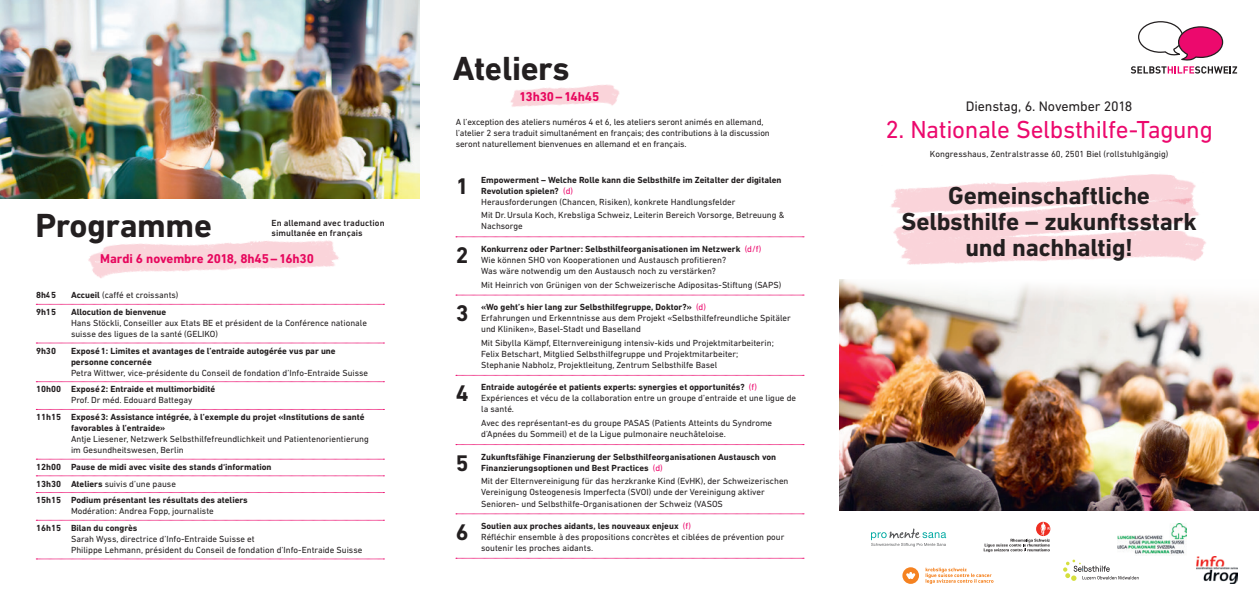
<style>
.page{position:relative;width:1259px;height:596px;background:#fff}
.page>*{position:absolute;margin:0;border:0;box-sizing:border-box;transform-origin:0 0}
.t1{font:700 34px "DIN Next LT Pro";letter-spacing:-.01em;color:#231f20}
.t2{font:700 25px/26px "DIN Next LT Pro";letter-spacing:-.01em;color:#231f20;text-align:center}
.t3{font:25px "DIN Next LT Pro";letter-spacing:-.015em;color:#ec096d}
.t4{font:700 23px "DIN Next LT Pro";color:#231f20}
.t5{font:14px "DIN Next LT Pro";letter-spacing:-.01em;color:#231f20}
.t6{font:700 13px "DIN Next LT Pro";letter-spacing:-.01em;color:#ec096d}
.t7{font:9px/11px "DIN Next LT Pro";color:#231f20}
.t8{font:700 9px/11px "DIN Next LT Pro";color:#231f20}
.t9{font:500 9px/10px "DIN Next LT Pro";letter-spacing:.005em;color:#231f20}
.s1{font-weight:700}
.s2{font-weight:400}
.s3{font-weight:400;color:#ec096d}
.s4{color:#ec096d}
</style>
<div class="page">
<svg style="left:36px;top:304px;width:348px;height:1px"></svg>
<svg style="left:36px;top:342px;width:348px;height:1px"></svg>
<svg style="left:36px;top:381px;width:348px;height:1px"></svg>
<svg style="left:36px;top:409px;width:348px;height:1px"></svg>
<svg style="left:36px;top:458px;width:348px;height:1px"></svg>
<svg style="left:36px;top:475px;width:348px;height:1px"></svg>
<svg style="left:36px;top:492px;width:348px;height:1px"></svg>
<svg style="left:36px;top:519px;width:348px;height:1px"></svg>
<svg style="left:36px;top:558px;width:348px;height:1px"></svg>
<img style="left:88px;top:240px;width:251px;height:38px">
<img style="left:510px;top:84px;width:110px;height:23px">
<img style="left:839px;top:279px;width:420px;height:231px">
<img style="left:894px;top:174px;width:302px;height:24px">
<img style="left:891px;top:198px;width:315px;height:67px">
<svg style="left:871px;top:528px;width:75px;height:18px"></svg>
<img style="left:1196px;top:556px;width:41px;height:27px">
<svg style="left:983px;top:521px;width:67px;height:30px"></svg>
<svg style="left:1063px;top:559px;width:75px;height:21px"></svg>
<img style="left:1118px;top:523px;width:68px;height:31px">
<svg style="left:902px;top:567px;width:17px;height:16px"></svg>
<svg style="left:925px;top:567px;width:68px;height:16px"></svg>
<svg style="left:1131px;top:21px;width:106px;height:53px"></svg>
<img style="left:0;top:0;width:420px;height:198px">
<svg style="left:456px;top:236px;width:348px;height:1px"></svg>
<svg style="left:456px;top:294px;width:348px;height:1px"></svg>
<svg style="left:456px;top:375px;width:348px;height:1px"></svg>
<svg style="left:456px;top:444px;width:348px;height:1px"></svg>
<svg style="left:456px;top:513px;width:348px;height:1px"></svg>
<svg style="left:456px;top:557px;width:348px;height:1px"></svg>
<h1 class="t1" style="left:35px;top:205px;width:178px">Programme</h1>
<p class="t9" style="left:271px;top:217px;width:115px">En allemand avec traduction simultanée en français</p>
<h3 class="t6" style="left:100px;top:250px;width:215px">Mardi 6 novembre 2018, 8h45–16h30</h3>
<p class="t8" style="left:36px;top:289px;width:21px">8h45</p>
<p class="t7" style="left:71px;top:289px;width:109px"><span class="s1">Accueil</span> (caffé et croissants)</p>
<p class="t8" style="left:36px;top:306px;width:21px">9h15</p>
<p class="t8" style="left:71px;top:306px;width:97px">Allocution de bienvenue</p>
<p class="t7" style="left:71px;top:317px;width:297px">Hans Stöckli, Conseiller aux Etats BE et président de la Conférence nationale suisse des ligues de la santé (GELIKO)</p>
<p class="t8" style="left:36px;top:345px;width:21px">9h30</p>
<p class="t8" style="left:71px;top:345px;width:266px">Exposé1: Limites et avantages de l’entraide autogérée vus par une personne concernée</p>
<p class="t7" style="left:71px;top:367px;width:299px">Petra Wittwer, vice-présidente du Conseil de fondation d’Info-Entraide Suisse</p>
<p class="t8" style="left:36px;top:383px;width:181px">10h00 Exposé2: Entraide et multimorbidité</p>
<p class="t7" style="left:71px;top:394px;width:123px">Prof. Dr méd. Edouard Battegay</p>
<p class="t8" style="left:71px;top:411px;width:295px;text-indent:-35px">11h15 Exposé3: Assistance intégrée, à l’exemple du projet «Institutions de santé favorables à l’entraide»</p>
<p class="t7" style="left:71px;top:433px;width:299px">Antje Liesener, Netzwerk Selbsthilfefreundlichkeit und Patientenorientierung im Gesundheitswesen, Berlin</p>
<p class="t8" style="left:36px;top:458px;width:237px;line-height:16.7px">12h00 Pause de midi avec visite des stands d‘information<br>13h30 Ateliers <span class="s2">suivis d’une pause<br></span>15h15 Podium présentant les résultats des ateliers</p>
<p class="t7" style="left:71px;top:505px;width:144px">Modération: Andrea Fopp, journaliste</p>
<p class="t8" style="left:36px;top:522px;width:103px">16h15 Bilan du congrès</p>
<p class="t7" style="left:71px;top:533px;width:293px">Sarah Wyss, directrice d’Info-Entraide Suisse et<br>Philippe Lehmann, président du Conseil de fondation d’Info-Entraide Suisse</p>
<h1 class="t1" style="left:453px;top:49px;width:118px">Ateliers</h1>
<h3 class="t6" style="left:519px;top:88px;width:81px">13h30–14h45</h3>
<p class="t7" style="left:456px;top:116px;width:316px">A l’exception des ateliers numéros 4 et 6, les ateliers seront animés en allemand, l’atelier 2 sera traduit simultanément en français; des contributions à la discussion seront naturellement bienvenues en allemand et en français.</p>
<h3 class="t4" style="left:456px;top:172px;width:14px">1</h3>
<p class="t8" style="left:481px;top:174px;width:302px">Empowerment – Welche Rolle kann die Selbsthilfe im Zeitalter der digitalen<br>Revolution spielen? <span class="s3">(d)<br></span><span class="s2">Herausforderungen (Chancen, Risiken), konkrete Handlungsfelder</span></p>
<p class="t7" style="left:481px;top:210px;width:305px">Mit Dr.Ursula Koch, Krebsliga Schweiz, Leiterin Bereich Vorsorge, Betreuung &amp;<br>Nachsorge</p>
<h3 class="t4" style="left:456px;top:241px;width:14px">2</h3>
<p class="t7" style="left:481px;top:243px;width:282px"><span class="s1">Konkurrenz oder Partner: Selbsthilfeorganisationen im Netzwerk</span> <span class="s4">(d/f)<br></span>Wie können SHO von Kooperationen und Austausch profitieren?<br>Was wäre notwendig um den Austausch noch zu verstärken?</p>
<p class="t7" style="left:481px;top:279px;width:301px">Mit Heinrich von Grünigen von der Schweizerische Adipositas-Stiftung (SAPS)</p>
<h3 class="t4" style="left:456px;top:299px;width:14px">3</h3>
<p class="t7" style="left:481px;top:301px;width:311px"><span class="s1">«Wo geht’s hier lang zur Selbsthilfegruppe, Doktor?»</span> <span class="s4">(d)<br></span>Erfahrungen und Erkenntnisse aus dem Projekt «Selbsthilfefreundliche Spitäler und Kliniken», Basel-Stadt und Baselland</p>
<p class="t7" style="left:481px;top:337px;width:294px">Mit Sibylla Kämpf, Elternvereinigung intensiv-kids und Projektmitarbeiterin;<br>Felix Betschart, Mitglied Selbsthilfegruppe und Projektmitarbeiter;<br>Stephanie Nabholz, Projektleitung, Zentrum Selbsthilfe Basel</p>
<h3 class="t4" style="left:456px;top:380px;width:14px">4</h3>
<p class="t7" style="left:481px;top:381px;width:316px"><span class="s1">Entraide autogérée et patients experts: synergies et opportunités?</span> <span class="s4">(f)<br></span>Expériences et vécu de la collaboration entre un groupe d’entraide et une ligue de la santé.</p>
<p class="t7" style="left:481px;top:417px;width:292px">Avec des représentant-es du groupe PASAS (Patients Atteints du Syndrome d’Apnées du Sommeil) et de la Ligue pulmonaire neuchâteloise.</p>
<h3 class="t4" style="left:456px;top:449px;width:14px">5</h3>
<p class="t8" style="left:481px;top:450px;width:296px">Zukunftsfähige Finanzierung der Selbsthilfeorganisationen Austausch von<br>Finanzierungsoptionen und Best Practices <span class="s3">(d)</span></p>
<p class="t7" style="left:481px;top:475px;width:309px">Mit der Elternvereinigung für das herzkranke Kind (EvHK), der Schweizerischen<br>Vereinigung Osteogenesis Imperfecta (SVOI) unde der Vereinigung aktiver<br>Senioren- und Selbsthilfe-Organisationen der Schweiz (VASOS</p>
<h3 class="t4" style="left:456px;top:518px;width:14px">6</h3>
<p class="t7" style="left:481px;top:520px;width:305px"><span class="s1">Soutien aux proches aidants, les nouveaux enjeux</span> <span class="s4">(f)<br></span>Réfléchir ensemble à des propositions concrètes et ciblées de prévention pour soutenir les proches aidants.</p>
<h3 class="t5" style="left:966px;top:98px;width:168px">Dienstag, 6. November 2018</h3>
<p class="t7" style="left:930px;top:148px;width:240px">Kongresshaus, Zentralstrasse 60, 2501 Biel (rollstuhlgängig)</p>
<h2 class="t3" style="left:885px;top:115px;width:329px">2. Nationale Selbsthilfe-Tagung</h2>
<h2 class="t2" style="left:901px;top:182px;width:297px">Gemeinschaftliche<br>Selbsthilfe – zukunftsstark und nachhaltig!</h2>
</div>
